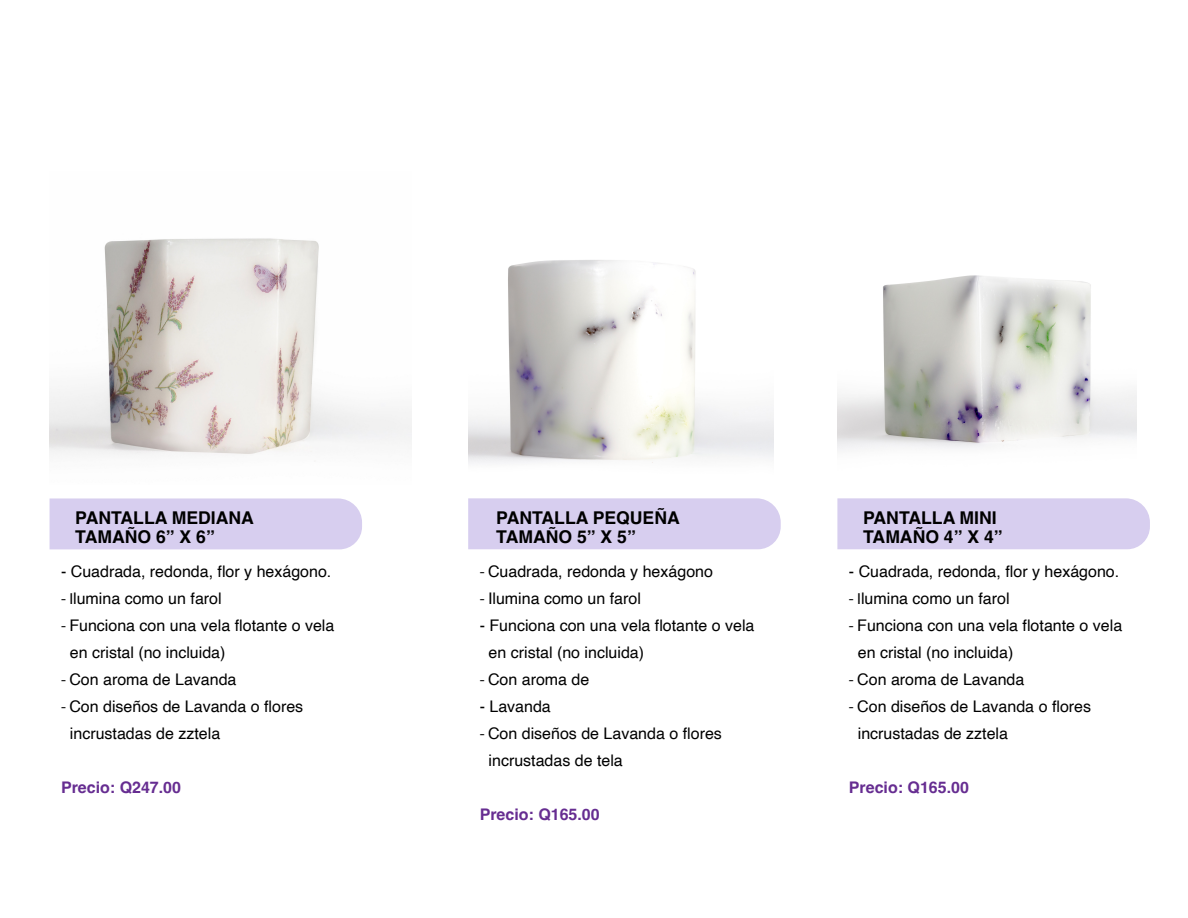
<style>
.page{position:relative;width:1188px;height:918px;background:#fff}
.page>*{position:absolute;margin:0;border:0;box-sizing:border-box;transform-origin:0 0}
.t1{font:700 17.55px/19.2px "Helvetica";color:#000}
.t2{font:16.05px/27px "Helvetica";color:#000}
.t3{font:700 16.05px "Helvetica";color:#662d91}
.s1{font-family:"Myriad Pro"}
</style>
<div class="page">
<img style="left:837px;top:275px;width:299px;height:175px">
<img style="left:50px;top:238px;width:361px;height:217px">
<div style="left:50px;top:498px;width:312px;height:51px;background:#d7ceef"></div>
<div style="left:468px;top:498px;width:313px;height:51px;background:#d7ceef"></div>
<img style="left:468px;top:260px;width:306px;height:203px">
<div style="left:837px;top:498px;width:313px;height:51px;background:#d7ceef"></div>
<p class="t1" style="left:75px;top:510px;width:180px">PANTALLA MEDIANA<br>TAMAÑO 6” X 6”</p>
<p class="t1" style="left:496px;top:510px;width:185px">PANTALLA PEQUEÑA<br>TAMAÑO 5” X 5”</p>
<p class="t1" style="left:863px;top:510px;width:141px">PANTALLA MINI<br>TAMAÑO 4” X 4”</p>
<p class="t2" style="left:61px;top:558px;width:272px">- Cuadrada, redonda, flor y hexágono.</p>
<p class="t2" style="left:61px;top:585px;width:162px"><span class="s1">- I</span>lumina como un farol</p>
<p class="t2" style="left:70px;top:612px;width:266px;text-indent:-9px"><span class="s1">-</span> Funciona con una vela flotante o vela en cristal (no incluida)</p>
<p class="t2" style="left:61px;top:666px;width:177px"><span class="s1">-</span> Con aroma de Lavanda</p>
<p class="t2" style="left:70px;top:693px;width:235px;text-indent:-9px"><span class="s1">-</span> Con diseños de Lavanda o flores incrustadas de zztela</p>
<p class="t2" style="left:480px;top:558px;width:235px"><span class="s1">-</span> Cuadrada, redonda y hexágono</p>
<p class="t2" style="left:480px;top:585px;width:163px"><span class="s1">-</span> Ilumina como un farol</p>
<p class="t2" style="left:489px;top:612px;width:267px;text-indent:-9px">- Funciona con una vela flotante o vela en cristal (no incluida)</p>
<p class="t2" style="left:480px;top:666px;width:111px"><span class="s1">-</span> Con aroma de</p>
<p class="t2" style="left:480px;top:693px;width:73px">- Lavanda</p>
<p class="t2" style="left:489px;top:720px;width:235px;text-indent:-9px"><span class="s1">-</span> Con diseños de Lavanda o flores incrustadas de tela</p>
<p class="t2" style="left:849px;top:558px;width:272px">- Cuadrada, redonda, flor y hexágono.</p>
<p class="t2" style="left:849px;top:585px;width:162px"><span class="s1">- I</span>lumina como un farol</p>
<p class="t2" style="left:858px;top:612px;width:266px;text-indent:-9px"><span class="s1">-</span> Funciona con una vela flotante o vela en cristal (no incluida)</p>
<p class="t2" style="left:849px;top:666px;width:177px"><span class="s1">-</span> Con aroma de Lavanda</p>
<p class="t2" style="left:858px;top:693px;width:235px;text-indent:-9px"><span class="s1">-</span> Con diseños de Lavanda o flores incrustadas de zztela</p>
<p class="t3" style="left:61px;top:777px;width:122px">Precio: Q247.00</p>
<p class="t3" style="left:849px;top:777px;width:122px">Precio: Q165.00</p>
<p class="t3" style="left:480px;top:804px;width:122px">Precio: Q165.00</p>
</div>
